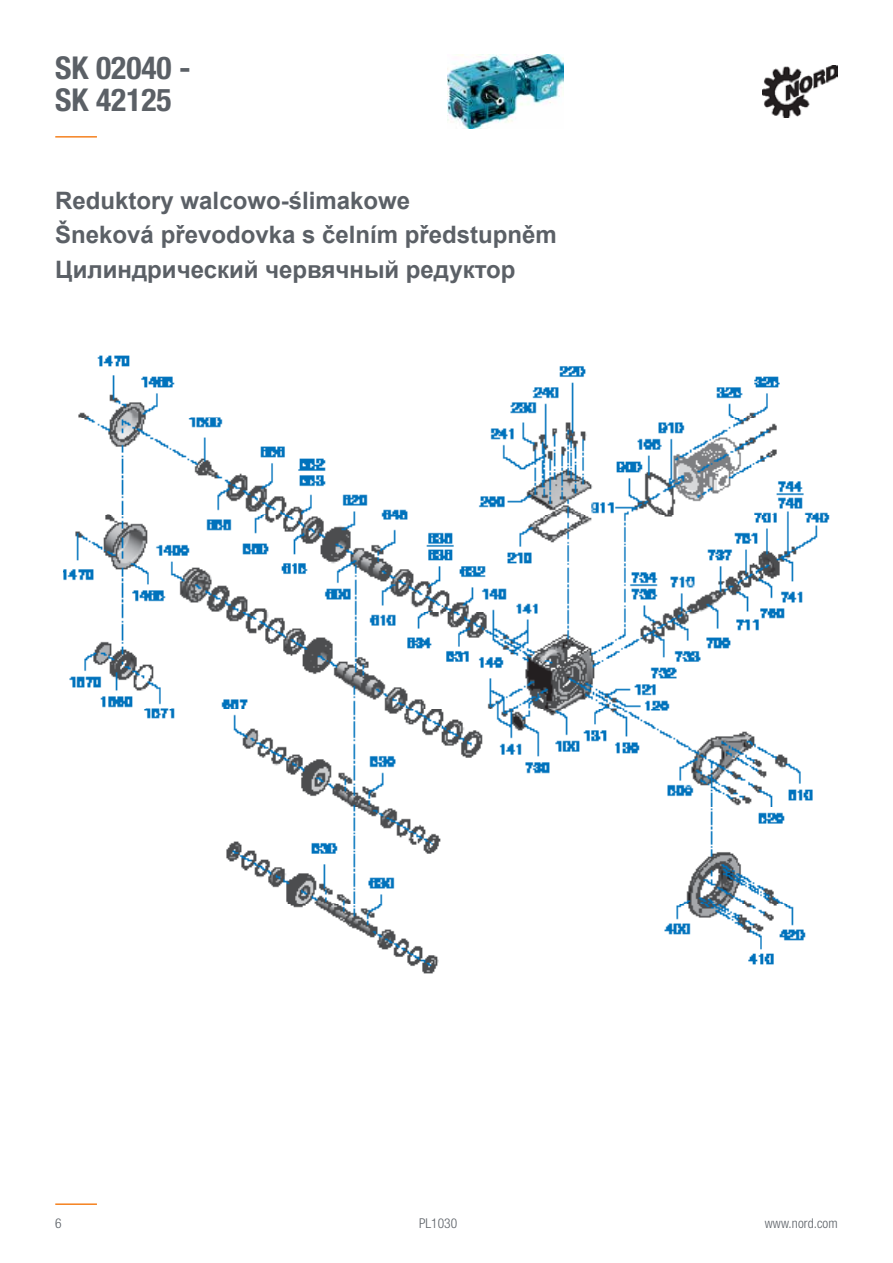
<style>
.page{position:relative;width:893px;height:1263px;background:#fff}
.page>*{position:absolute;margin:0;border:0;box-sizing:border-box;transform-origin:0 0}
.t1{font:700 condensed 31.5px/31.5px "Helvetica Neue LT Std";color:#5b6066}
.t2{font:700 24px/34.5px "Arial";color:#5b6066}
.t3{font:300 condensed 13.5px "Helvetica Neue LT Std";letter-spacing:.005em;color:#5b6066}
</style>
<div class="page">
<img style="left:762px;top:66px;width:76px;height:51px">
<img style="left:447px;top:54px;width:116px;height:75px">
<hr style="left:55px;top:136px;width:42px;height:2px;background:#f58220">
<hr style="left:55px;top:1203px;width:42px;height:2px;background:#f58220">
<img style="left:64px;top:355px;width:765px;height:619px">
<h1 class="t1" style="left:55px;top:52px;width:137px">SK 02040 -<br>SK 42125</h1>
<p class="t2" style="left:55px;top:183px;width:503px">Reduktory walcowo-ślimakowe<br>Šneková převodovka s čelním předstupněm<br>Цилиндрический червячный редуктор</p>
<p class="t3" style="left:55px;top:1215px;width:8px">6</p>
<p class="t3" style="left:419px;top:1215px;width:40px">PL1030</p>
<p class="t3" style="left:765px;top:1215px;width:74px">www.nord.com</p>
</div>
